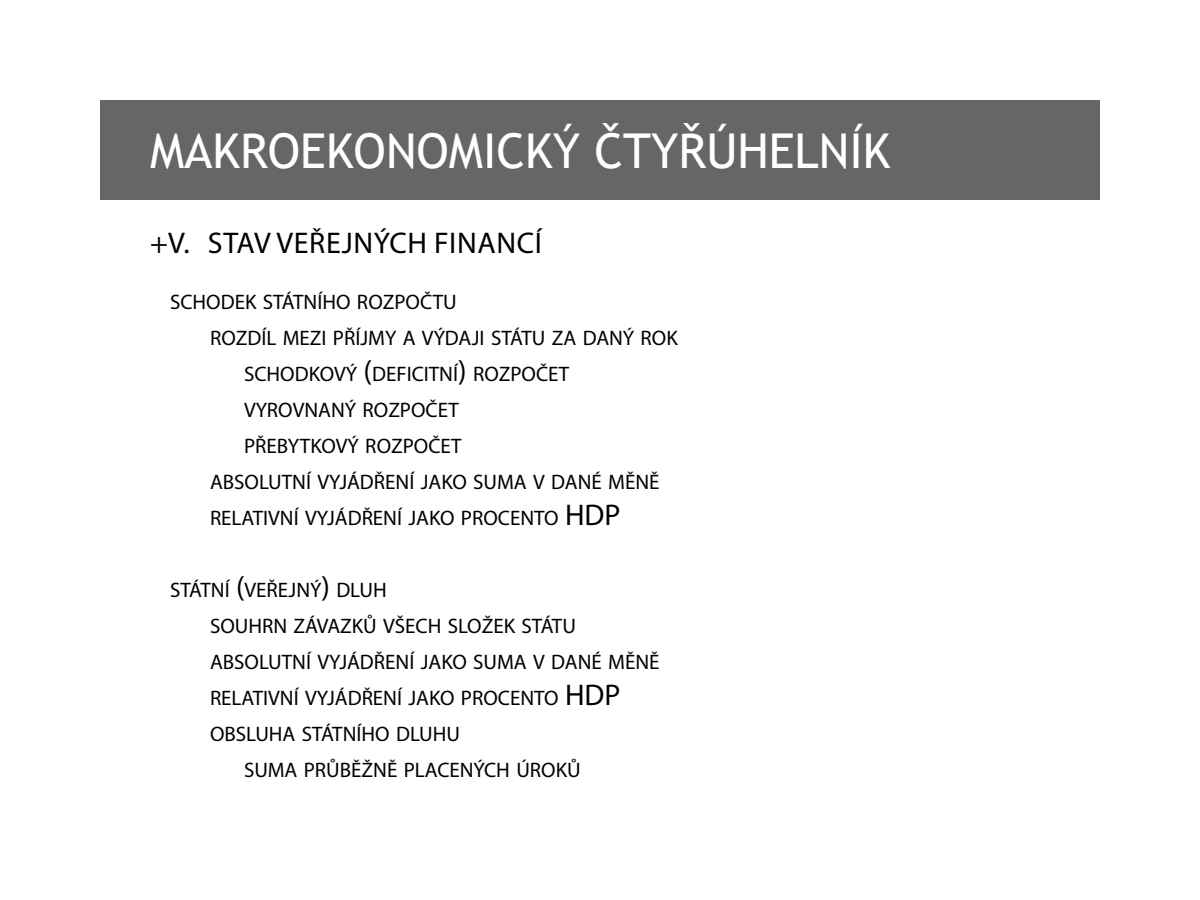
<style>
.page{position:relative;width:1200px;height:900px;background:#fff}
.page>*{position:absolute;margin:0;border:0;box-sizing:border-box;transform-origin:0 0}
.t1{font:48px "Trebuchet MS";color:#fff}
.t2{font:30px "Myriad Pro";letter-spacing:.02em;color:#000}
.t3{font:21px "Myriad Pro";color:#000}
.s1{font-size:30px}
</style>
<div class="page">
<div style="left:100px;top:100px;width:1000px;height:100px;background:#666"></div>
<h1 class="t1" style="left:150px;top:120px;width:742px">MAKROEKONOMICKÝ ČTYŘÚHELNÍK</h1>
<h2 class="t2" style="left:150px;top:224px;width:393px">+V. STAV VEŘEJNÝCH FINANCÍ</h2>
<p class="t3" style="left:170px;top:289px;width:288px">SCHODEK STÁTNÍHO ROZPOČTU</p>
<p class="t3" style="left:210px;top:325px;width:469px">ROZDÍL MEZI PŘÍJMY A VÝDAJI STÁTU ZA DANÝ ROK</p>
<p class="t3" style="left:244px;top:361px;width:327px">SCHODKOVÝ <span class="s1">(</span>DEFICITNÍ<span class="s1">)</span> ROZPOČET</p>
<p class="t3" style="left:244px;top:397px;width:216px">VYROVNANÝ ROZPOČET</p>
<p class="t3" style="left:244px;top:433px;width:219px">PŘEBYTKOVÝ ROZPOČET</p>
<p class="t3" style="left:210px;top:469px;width:451px">ABSOLUTNÍ VYJÁDŘENÍ JAKO SUMA V DANÉ MĚNĚ</p>
<p class="t3" style="left:210px;top:505px;width:374px">RELATIVNÍ VYJÁDŘENÍ JAKO PROCENTO <span class="s1">HDP</span></p>
<p class="t3" style="left:170px;top:577px;width:218px">STÁTNÍ <span class="s1">(</span>VEŘEJNÝ<span class="s1">)</span> DLUH</p>
<p class="t3" style="left:210px;top:613px;width:367px">SOUHRN ZÁVAZKŮ VŠECH SLOŽEK STÁTU</p>
<p class="t3" style="left:210px;top:649px;width:451px">ABSOLUTNÍ VYJÁDŘENÍ JAKO SUMA V DANÉ MĚNĚ</p>
<p class="t3" style="left:210px;top:685px;width:374px">RELATIVNÍ VYJÁDŘENÍ JAKO PROCENTO <span class="s1">HDP</span></p>
<p class="t3" style="left:210px;top:721px;width:252px">OBSLUHA STÁTNÍHO DLUHU</p>
<p class="t3" style="left:244px;top:757px;width:338px">SUMA PRŮBĚŽNĚ PLACENÝCH ÚROKŮ</p>
</div>
